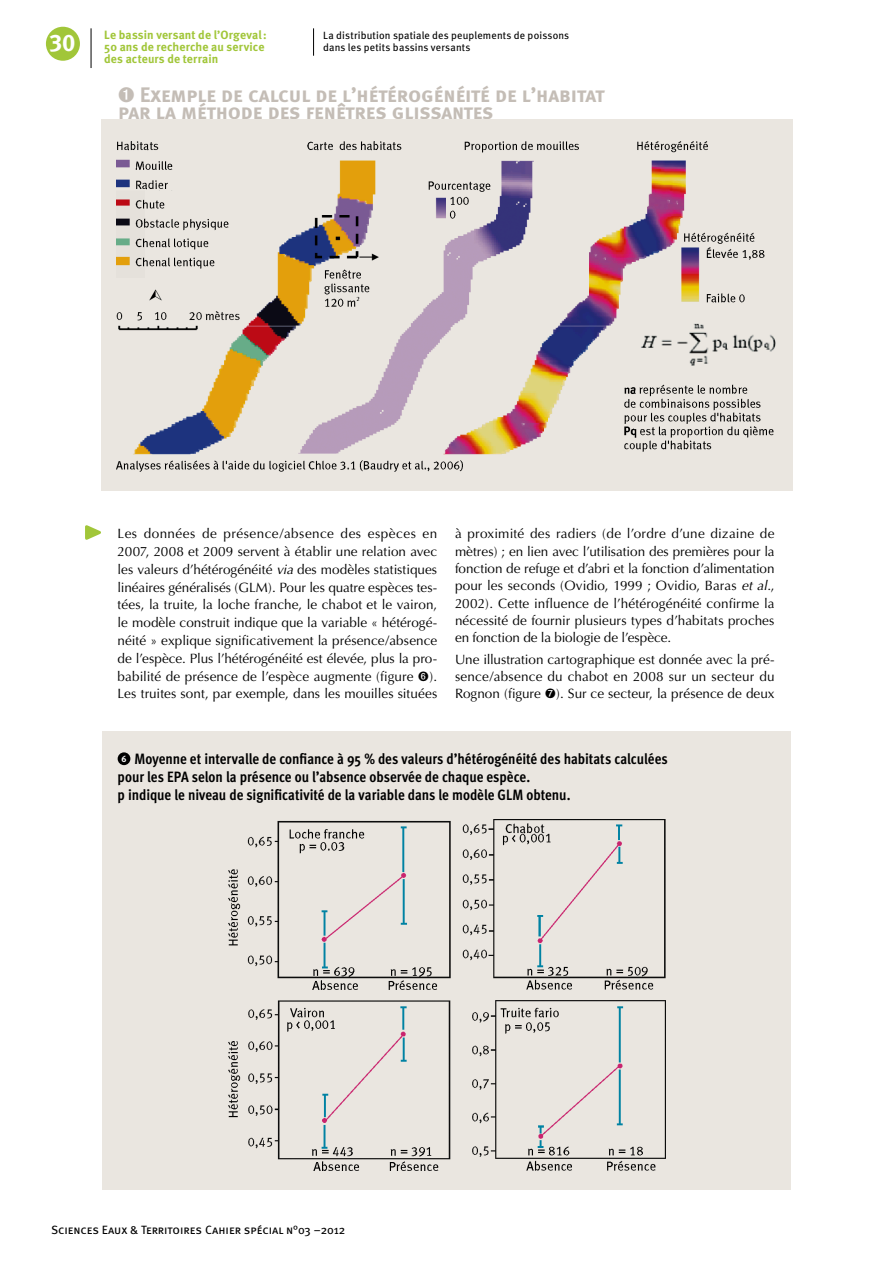
<style>
.page{position:relative;width:893px;height:1263px;background:#fff}
.page>*{position:absolute;margin:0;border:0;box-sizing:border-box;transform-origin:0 0}
.t1{font:24px "Meta Bold Caps Expert";color:#fff}
.t2{font:21px/17px "Meta Bold LF Caps";letter-spacing:-.005em;color:#c4bdb6}
.Figure_titre{font:700 15px/18px "Meta Cond OT";letter-spacing:-.005em;color:#000}
.Texte_courant_L2{font:13.5px/17.9px "Optima";color:#000;text-align:justify}
.t3{font:700 12px/12px "Meta";letter-spacing:.01em;color:#a1c639}
.t4{font:12px "Meta Book Caps";color:#000}
.TC_noir_page_G{font:10.5px/12px "Meta Book LF";letter-spacing:.015em;color:#000}
.t5{font:9px "Meta Bold LF Caps";color:#fff}
.s1{font-style:italic}
</style>
<div class="page">
<svg style="left:313px;top:28px;width:1px;height:28px"></svg>
<svg style="left:85px;top:525px;width:16px;height:15px"></svg>
<div style="left:101px;top:119px;width:691px;height:372px;background:#eae6e0"></div>
<img style="left:116px;top:142px;width:659px;height:330px">
<div style="left:102px;top:731px;width:689px;height:458px;background:#eae6e0"></div>
<div style="left:118px;top:752px;width:12px;height:13px;background:#000;border-radius:50%"></div>
<img style="left:229px;top:820px;width:436px;height:350px">
<div style="left:46px;top:27px;width:34px;height:34px;background:#a1c639;border-radius:50%"></div>
<hr style="left:91px;top:28px;width:1px;height:40px;background:#000">
<h1 class="t1" style="left:49px;top:28px;width:27px">30</h1>
<p class="t3" style="left:104px;top:29px;width:164px">Le bassin versant de l’Orgeval:<br>50 ans de recherche au service des acteurs de terrain</p>
<p class="TC_noir_page_G" style="left:323px;top:29px;width:248px">La distribution spatiale des peuplements de poissons dans les petits bassins versants</p>
<p class="t2" style="left:118px;top:86px;width:488px">➊ Exemple de calcul de l’hétérogénéité de l’habitat par la méthode des fenêtres glissantes</p>
<p class="Texte_courant_L2" style="left:118px;top:525px;width:321px">Les données de présence/absence des espèces en 2007, 2008 et 2009 servent à établir une relation avec les valeurs d’hétérogénéité <span class="s1">via</span> des modèles statistiques linéaires généralisés (GLM). Pour les quatre espèces tes&shy;tées, la truite, la loche franche, le chabot et le vairon, le modèle construit indique que la variable « hétérogé&shy;néité » explique significativement la présence/absence de l’espèce. Plus l’hétérogénéité est élevée, plus la pro&shy;babilité de présence de l’espèce augmente (figure ➏).<br>Les truites sont, par exemple, dans les mouilles situées</p>
<p class="Texte_courant_L2" style="left:455px;top:525px;width:321px;line-height:17.4px">à proximité des radiers (de l’ordre d’une dizaine de mètres) ; en lien avec l’utilisation des premières pour la fonction de refuge et d’abri et la fonction d’alimentation pour les seconds (Ovidio, 1999 ; Ovidio, Baras <span class="s1">et al</span>., 2002). Cette influence de l’hétérogénéité confirme la nécessité de fournir plusieurs types d’habitats proches en fonction de la biologie de l’espèce.</p>
<p class="Texte_courant_L2" style="left:455px;top:651px;width:321px;line-height:17.4px">Une illustration cartographique est donnée avec la pré&shy;sence/absence du chabot en 2008 sur un secteur du Rognon (figure ➐). Sur ce secteur, la présence de deux</p>
<p class="Figure_titre" style="left:118px;top:750px;width:552px;text-indent:17px">Moyenne et intervalle de confiance à 95 % des valeurs d’hétérogénéité des habitats calculées pour les EPA selon la présence ou l’absence observée de chaque espèce.<br>p indique le niveau de significativité de la variable dans le modèle GLM obtenu.</p>
<p class="t5" style="left:121px;top:753px;width:7px">6</p>
<p class="t4" style="left:51px;top:1223px;width:296px">Sciences Eaux &amp; Territoires Cahier spécial n°03 –2012</p>
</div>
